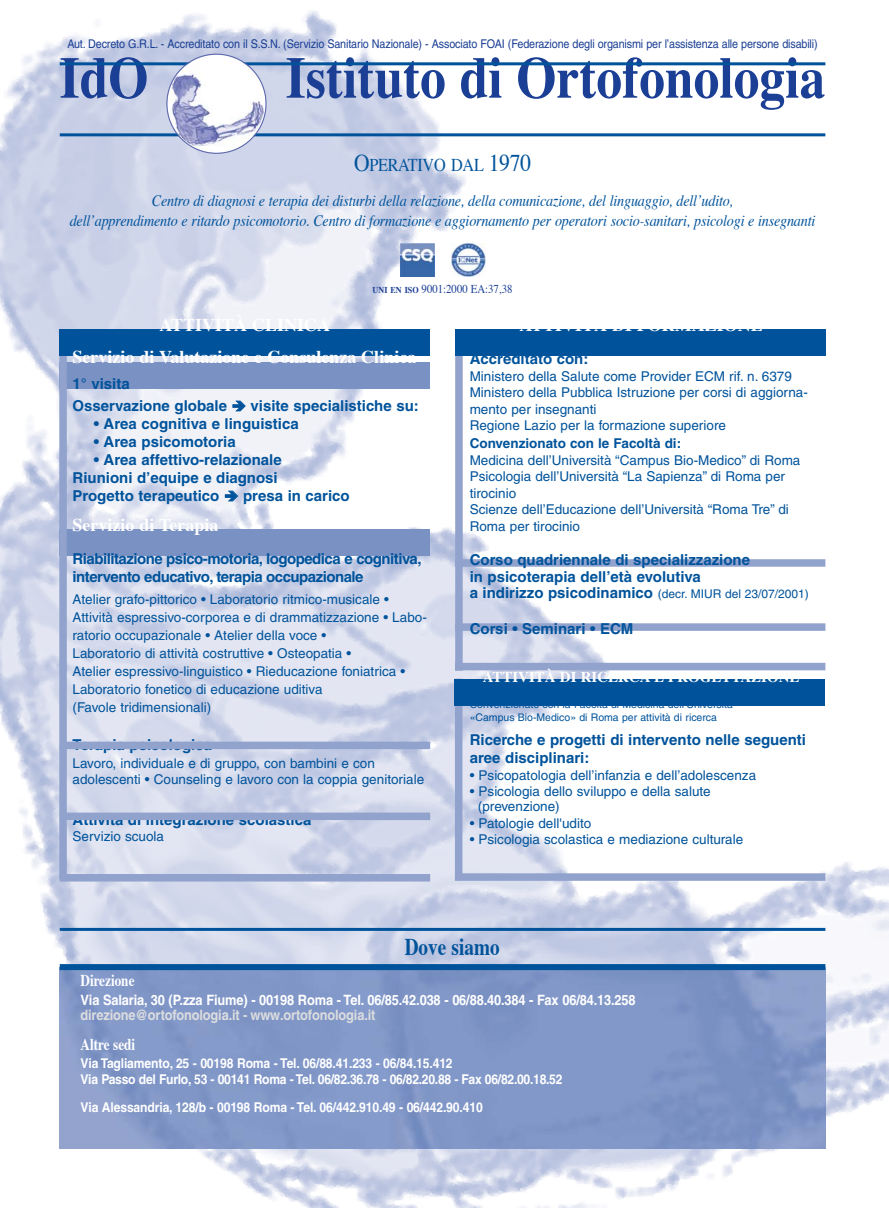
<style>
.page{position:relative;width:889px;height:1208px;background:#fff}
.page>*{position:absolute;margin:0;border:0;box-sizing:border-box;transform-origin:0 0}
.t1{font:700 58.5px "Times";color:#1b3f94;scale:.88 1}
.t2{font:700 24px "Times";color:#00539b;scale:.8 1}
.t3{font:700 18px/31.8px "Times";color:#fff;text-align:center}
.t4{font:18px "Times";letter-spacing:-.015em;color:#00539b;scale:.9 1}
.t5{font:700 16.5px "Times";color:#fff;scale:.8 1}
.t6{font:italic 15.75px/19.5px "Times";letter-spacing:-.015em;color:#00539b;text-align:center;scale:.9 1}
.t7{font:700 15px/18px "Helvetica";color:#00539b}
.t8{font:700 15px/18px "Helvetica";letter-spacing:-.035em;color:#00539b}
.t9{font:700 15px "Times";color:#fff}
.t10{font:700 14.25px "Helvetica";letter-spacing:-.01em;color:#fff;scale:.9 1}
.t11{font:700 14.25px "Helvetica";letter-spacing:-.01em;color:#dcddde;scale:.9 1}
.t12{font:13.5px/16.5px "Helvetica";color:#00539b}
.t13{font:700 13.5px/16.2px "Helvetica";letter-spacing:-.01em;color:#fff;scale:.9 1}
.t14{font:700 13.5px "Helvetica";color:#00539b}
.t15{font:12px "Helvetica";letter-spacing:-.015em;color:#1b3f94;scale:.9 1}
.t16{font:12px "Helvetica";color:#00539b}
.t17{font:12px "Times";color:#1b3f94;scale:.9 1}
.t18{font:10.5px/13.5px "Helvetica";color:#00539b}
.s1{font-size:24px}
.s2{font-weight:700;font-size:9px}
.s3{font-weight:700;font-size:15px}
</style>
<div class="page">
<img style="left:0;top:11px;width:888px;height:1197px">
<img style="left:60px;top:970px;width:765px;height:178px">
<hr style="left:60px;top:62px;width:765px;height:3px;background:#00539b">
<hr style="left:60px;top:133px;width:765px;height:3px;background:#00539b">
<svg style="left:166px;top:54px;width:100px;height:100px"></svg>
<img style="left:400px;top:243px;width:35px;height:33px">
<img style="left:451px;top:243px;width:35px;height:34px">
<div style="left:60px;top:362px;width:370px;height:26px;background:#7a91c3"></div>
<div style="left:60px;top:529px;width:370px;height:27px;background:#7a91c3"></div>
<div style="left:59px;top:329px;width:8px;height:550px;background:#91a2cd"></div>
<div style="left:455px;top:330px;width:8px;height:340px;background:#91a2cd"></div>
<div style="left:60px;top:329px;width:370px;height:27px;background:#00539b"></div>
<div style="left:455px;top:329px;width:370px;height:27px;background:#00539b"></div>
<div style="left:60px;top:964px;width:765px;height:6px;background:#00539b"></div>
<hr style="left:60px;top:928px;width:765px;height:3px;background:#00539b">
<div style="left:455px;top:663px;width:370px;height:7px;background:#91a2cd"></div>
<div style="left:455px;top:559px;width:370px;height:8px;background:#91a2cd"></div>
<div style="left:60px;top:874px;width:370px;height:7px;background:#91a2cd"></div>
<div style="left:60px;top:812px;width:370px;height:8px;background:#91a2cd"></div>
<div style="left:60px;top:741px;width:370px;height:8px;background:#91a2cd"></div>
<div style="left:455px;top:873px;width:370px;height:8px;background:#91a2cd"></div>
<div style="left:455px;top:623px;width:370px;height:8px;background:#91a2cd"></div>
<div style="left:455px;top:678px;width:7px;height:202px;background:#91a2cd"></div>
<div style="left:455px;top:679px;width:370px;height:27px;background:#00539b"></div>
<svg style="left:233px;top:401px;width:12px;height:10px"></svg>
<svg style="left:225px;top:491px;width:12px;height:10px"></svg>
<p class="t15" style="left:67px;top:40px;width:835px">Aut. Decreto G.R.L. - Accreditato con il S.S.N. (Servizio Sanitario Nazionale) - Associato FOAI (Federazione degli organismi per l’assistenza alle persone disabili)</p>
<h1 class="t1" style="left:60px;top:54px;width:102px">IdO</h1>
<h1 class="t1" style="left:286px;top:54px;width:614px">Istituto di Ortofonologia</h1>
<h3 class="t4" style="left:354px;top:157px;width:198px"><span class="s1">O</span>PERATIVO DAL <span class="s1">1970</span></h3>
<p class="t6" style="left:70px;top:192px;width:830px">Centro di diagnosi e terapia dei disturbi della relazione, della comunicazione, del linguaggio, dell’udito,<br>dell’apprendimento e ritardo psicomotorio. Centro di formazione e aggiornamento per operatori socio-sanitari, psicologi e insegnanti</p>
<p class="t17" style="left:372px;top:284px;width:157px"><span class="s2">UNI EN ISO</span> 9001:2000 EA:37,38</p>
<h3 class="t3" style="left:72px;top:311px;width:345px">ATTIVITÀ CLINICA<br>Servizio di Valutazione e Consulenza Clinica</h3>
<p class="t7" style="left:72px;top:374px;width:156px;line-height:22.2px">1° visita<br>Osservazione globale</p>
<p class="t7" style="left:251px;top:398px;width:170px">visite specialistiche su:</p>
<p class="t7" style="left:94px;top:416px;width:206px">• Area cognitiva e linguistica</p>
<p class="t7" style="left:94px;top:434px;width:143px">• Area psicomotoria</p>
<p class="t7" style="left:72px;top:452px;width:211px;text-indent:21px">• Area affettivo-relazionale<br>Riunioni d’equipe e diagnosi<br>Progetto terapeutico</p>
<p class="t7" style="left:243px;top:488px;width:108px">presa in carico</p>
<h3 class="t3" style="left:72px;top:511px;width:147px">Servizio di Terapia</h3>
<p class="t8" style="left:72px;top:551px;width:350px">Riabilitazione psico-motoria, logopedica e cognitiva, intervento educativo, terapia occupazionale</p>
<p class="t12" style="left:72px;top:592px;width:356px;line-height:18px">Atelier grafo-pittorico • Laboratorio ritmico-musicale • Attività espressivo-corporea e di drammatizzazione • Labo&shy;ratorio occupazionale • Atelier della voce •<br>Laboratorio di attività costruttive • Osteopatia •<br>Atelier espressivo-linguistico • Rieducazione foniatrica • Laboratorio fonetico di educazione uditiva<br>(Favole tridimensionali)</p>
<p class="t7" style="left:72px;top:737px;width:141px">Terapia psicologica</p>
<p class="t12" style="left:72px;top:756px;width:353px">Lavoro, individuale e di gruppo, con bambini e con adolescenti • Counseling e lavoro con la coppia genitoriale</p>
<p class="t7" style="left:72px;top:812px;width:240px">Attività di integrazione scolastica</p>
<p class="t12" style="left:72px;top:829px;width:93px">Servizio scuola</p>
<h3 class="t3" style="left:519px;top:311px;width:245px">ATTIVITÀ DI FORMAZIONE</h3>
<p class="t7" style="left:470px;top:351px;width:120px">Accreditato con:</p>
<p class="t12" style="left:470px;top:369px;width:340px">Ministero della Salute come Provider ECM rif. n. 6379<br>Ministero della Pubblica Istruzione per corsi di aggiorna&shy;mento per insegnanti<br>Regione Lazio per la formazione superiore</p>
<p class="t14" style="left:470px;top:438px;width:213px">Convenzionato con le Facoltà di:</p>
<p class="t12" style="left:470px;top:453px;width:332px">Medicina dell’Università “Campus Bio-Medico” di Roma Psicologia dell’Università “La Sapienza” di Roma per tirocinio<br>Scienze dell’Educazione dell’Università “Roma Tre” di Roma per tirocinio</p>
<p class="t7" style="left:470px;top:553px;width:282px;line-height:16.5px">Corso quadriennale di specializzazione in psicoterapia dell’età evolutiva</p>
<p class="t16" style="left:470px;top:590px;width:340px"><span class="s3">a indirizzo psicodinamico</span> (decr. MIUR del 23/07/2001)</p>
<p class="t7" style="left:470px;top:621px;width:165px">Corsi • Seminari • ECM</p>
<p class="t9" style="left:483px;top:671px;width:318px">ATTIVITÀ DI RICERCA E PROGETTAZIONE</p>
<p class="t18" style="left:470px;top:698px;width:265px">Convenzionato con la Facoltà di Medicina dell’Università «Campus Bio-Medico» di Roma per attività di ricerca</p>
<p class="t7" style="left:470px;top:732px;width:338px">Ricerche e progetti di intervento nelle seguenti aree disciplinari:</p>
<p class="t12" style="left:470px;top:768px;width:288px">• Psicopatologia dell’infanzia e dell’adolescenza</p>
<p class="t12" style="left:478px;top:785px;width:234px;line-height:15px;text-indent:-8px">• Psicologia dello sviluppo e della salute (prevenzione)</p>
<p class="t12" style="left:470px;top:816px;width:123px">• Patologie dell'udito</p>
<p class="t12" style="left:470px;top:832px;width:275px">• Psicologia scolastica e mediazione culturale</p>
<h2 class="t2" style="left:405px;top:937px;width:120px">Dove siamo</h2>
<p class="t5" style="left:80px;top:973px;width:69px">Direzione</p>
<p class="t10" style="left:80px;top:994px;width:618px">Via Salaria, 30 (P.zza Fiume) - 00198 Roma - Tel. 06/85.42.038 - 06/88.40.384 - Fax 06/84.13.258</p>
<p class="t11" style="left:80px;top:1005px;width:329px">direzione@ortofonologia.it - www.ortofonologia.it</p>
<p class="t5" style="left:80px;top:1037px;width:70px">Altre sedi</p>
<p class="t13" style="left:80px;top:1056px;width:537px">Via Tagliamento, 25 - 00198 Roma - Tel. 06/88.41.233 - 06/84.15.412<br>Via Passo del Furlo, 53 - 00141 Roma - Tel. 06/82.36.78 - 06/82.20.88 - Fax 06/82.00.18.52</p>
<p class="t13" style="left:80px;top:1100px;width:448px">Via Alessandria, 128/b - 00198 Roma - Tel. 06/442.910.49 - 06/442.90.410</p>
</div>
